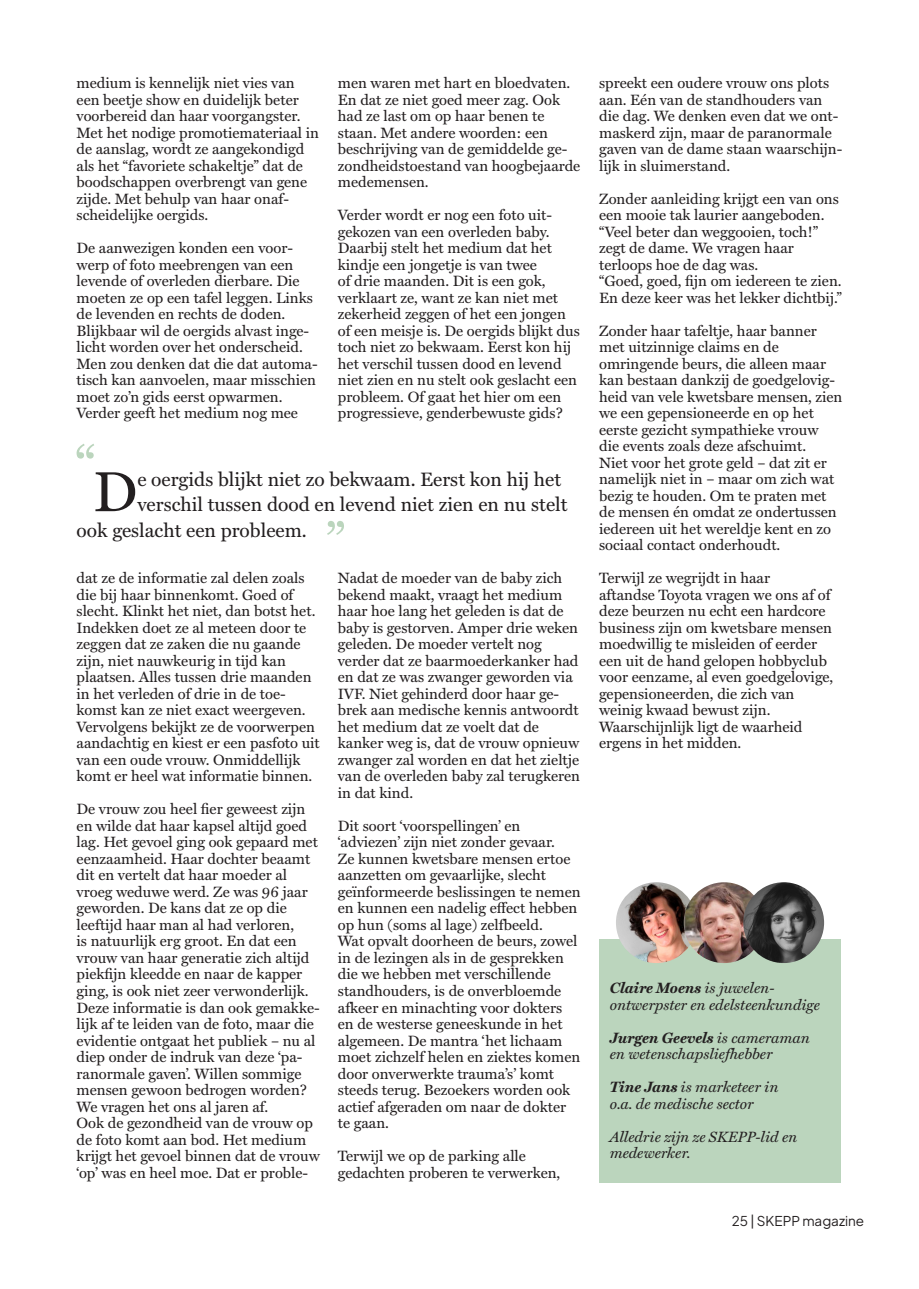
<style>
.page{position:relative;width:919px;height:1289px;background:#fff}
.page>*{position:absolute;margin:0;border:0;box-sizing:border-box;transform-origin:0 0}
.t1{font:56.85px "Miller Text";color:#bbd5bd}
.t2{font:56.85px "Miller Text";color:#231f20}
.t3{font:54px "Miller Text";color:#bbd5bd}
.t4{font:19.5px "Miller Text";color:#231f20}
.t5{font:15px/16.5px "Miller Text";color:#231f20}
.t6{font:italic 15px/16.5px "Miller Text";color:#231f20}
.t7{font:italic 700 15px "Miller Text";color:#231f20}
.t8{font:13.5px "Plus Jakarta Sans";color:#231f20}
.s1{font-weight:400}
.s2{font-weight:700}
</style>
<div class="page">
<div style="left:599px;top:939px;width:241px;height:243px;background:#bbd5bd"></div>
<img style="left:616px;top:882px;width:80px;height:81px;border-radius:40px">
<img style="left:683px;top:882px;width:81px;height:81px;border-radius:40px">
<img style="left:743px;top:882px;width:81px;height:81px;border-radius:40px">
<p class="t5" style="left:77px;top:74px;width:244px">medium is kennelijk niet vies van een beetje show en duidelijk beter voorbereid dan haar voorgangster.<br>Met het nodige promotiemateriaal in de aanslag, wordt ze aangekondigd als het “favoriete schakeltje” dat de boodschappen overbrengt van gene zijde. Met behulp van haar onaf&shy;scheidelijke oergids.</p>
<p class="t5" style="left:77px;top:239px;width:242px">De aanwezigen konden een voor&shy;werp of foto meebrengen van een levende of overleden dierbare. Die moeten ze op een tafel leggen. Links de levenden en rechts de doden.<br>Blijkbaar wil de oergids alvast inge&shy;licht worden over het onderscheid.<br>Men zou denken dat die dat automa&shy;tisch kan aanvoelen, maar misschien moet zo’n gids eerst opwarmen.</p>
<p class="t5" style="left:77px;top:404px;width:223px">Verder geeft het medium nog mee</p>
<p class="t1" style="left:75px;top:421px;width:22px">“</p>
<p class="t5" style="left:338px;top:74px;width:244px">men waren met hart en bloedvaten.<br>En dat ze niet goed meer zag. Ook had ze last om op haar benen te staan. Met andere woorden: een beschrijving van de gemiddelde ge&shy;zondheidstoestand van hoogbejaarde medemensen.</p>
<p class="t5" style="left:338px;top:206px;width:243px">Verder wordt er nog een foto uit&shy;gekozen van een overleden baby.<br>Daarbij stelt het medium dat het kindje een jongetje is van twee<br>of drie maanden. Dit is een gok, verklaart ze, want ze kan niet met zekerheid zeggen of het een jongen of een meisje is. De oergids blijkt dus toch niet zo bekwaam. Eerst kon hij het verschil tussen dood en levend niet zien en nu stelt ook geslacht een probleem. Of gaat het hier om een progressieve, genderbewuste gids?</p>
<p class="t2" style="left:93px;top:447px;width:46px">D</p>
<p class="t4" style="left:137px;top:463px;width:425px">e oergids blijkt niet zo bekwaam. Eerst kon hij het</p>
<p class="t4" style="left:137px;top:489px;width:431px">verschil tussen dood en levend niet zien en nu stelt</p>
<p class="t4" style="left:77px;top:514px;width:232px">ook geslacht een probleem.</p>
<p class="t3" style="left:325px;top:499px;width:21px">”</p>
<p class="t5" style="left:77px;top:569px;width:240px">dat ze de informatie zal delen zoals die bij haar binnenkomt. Goed of slecht. Klinkt het niet, dan botst het.<br>Indekken doet ze al meteen door te zeggen dat ze zaken die nu gaande zijn, niet nauwkeurig in tijd kan plaatsen. Alles tussen drie maanden in het verleden of drie in de toe&shy;komst kan ze niet exact weergeven.</p>
<p class="t5" style="left:77px;top:717px;width:245px">Vervolgens bekijkt ze de voorwerpen aandachtig en kiest er een pasfoto uit van een oude vrouw. Onmiddellijk komt er heel wat informatie binnen.</p>
<p class="t5" style="left:77px;top:800px;width:245px">De vrouw zou heel fier geweest zijn en wilde dat haar kapsel altijd goed lag. Het gevoel ging ook gepaard met eenzaamheid. Haar dochter beaamt dit en vertelt dat haar moeder al vroeg weduwe werd. Ze was 96 jaar geworden. De kans dat ze op die leeftijd haar man al had verloren,<br>is natuurlijk erg groot. En dat een vrouw van haar generatie zich altijd piekfijn kleedde en naar de kapper ging, is ook niet zeer verwonderlijk.<br>Deze informatie is dan ook gemakke&shy;lijk af te leiden van de foto, maar die evidentie ontgaat het publiek – nu al diep onder de indruk van deze ‘pa&shy;ranormale gaven’. Willen sommige mensen gewoon bedrogen worden?<br>We vragen het ons al jaren af.</p>
<p class="t5" style="left:77px;top:1113px;width:245px">Ook de gezondheid van de vrouw op de foto komt aan bod. Het medium krijgt het gevoel binnen dat de vrouw ‘op’ was en heel moe. Dat er proble-</p>
<p class="t5" style="left:338px;top:569px;width:243px">Nadat de moeder van de baby zich bekend maakt, vraagt het medium haar hoe lang het geleden is dat de baby is gestorven. Amper drie weken geleden. De moeder vertelt nog verder dat ze baarmoederkanker had en dat ze was zwanger geworden via<br>IVF. Niet gehinderd door haar ge&shy;brek aan medische kennis antwoordt het medium dat ze voelt dat de kanker weg is, dat de vrouw opnieuw zwanger zal worden en dat het zieltje van de overleden baby zal terugkeren in dat kind.</p>
<p class="t5" style="left:338px;top:816px;width:244px">Dit soort ‘voorspellingen’ en ‘adviezen’ zijn niet zonder gevaar.<br>Ze kunnen kwetsbare mensen ertoe aanzetten om gevaarlijke, slecht geïnformeerde beslissingen te nemen en kunnen een nadelig effect hebben op hun (soms al lage) zelfbeeld.</p>
<p class="t5" style="left:338px;top:932px;width:244px">Wat opvalt doorheen de beurs, zowel in de lezingen als in de gesprekken die we hebben met verschillende standhouders, is de onverbloemde afkeer en minachting voor dokters en de westerse geneeskunde in het algemeen. De mantra ‘het lichaam moet zichzelf helen en ziektes komen door onverwerkte trauma’s’ komt steeds terug. Bezoekers worden ook actief afgeraden om naar de dokter te gaan.</p>
<p class="t5" style="left:338px;top:1146px;width:224px">Terwijl we op de parking alle gedachten proberen te verwerken,</p>
<p class="t5" style="left:599px;top:74px;width:245px">spreekt een oudere vrouw ons plots aan. Eén van de standhouders van die dag. We denken even dat we ont&shy;maskerd zijn, maar de paranormale gaven van de dame staan waarschijn&shy;lijk in sluimerstand.</p>
<p class="t5" style="left:599px;top:189px;width:241px">Zonder aanleiding krijgt een van ons een mooie tak laurier aangeboden. “Veel beter dan weggooien, toch!” zegt de dame. We vragen haar</p>
<p class="t5" style="left:599px;top:255px;width:161px">terloops hoe de dag was.</p>
<p class="t5" style="left:599px;top:272px;width:244px">“Goed, goed, fijn om iedereen te zien.<br>En deze keer was het lekker dichtbij.”</p>
<p class="t5" style="left:599px;top:321px;width:219px">Zonder haar tafeltje, haar banner met uitzinnige claims en de</p>
<p class="t5" style="left:599px;top:354px;width:245px">omringende beurs, die alleen maar kan bestaan dankzij de goedgelovig&shy;heid van vele kwetsbare mensen, zien we een gepensioneerde en op het eerste gezicht sympathieke vrouw<br>die events zoals deze afschuimt.<br>Niet voor het grote geld – dat zit er namelijk niet in – maar om zich wat bezig te houden. Om te praten met de mensen én omdat ze ondertussen iedereen uit het wereldje kent en zo sociaal contact onderhoudt.</p>
<p class="t5" style="left:599px;top:569px;width:172px">Terwijl ze wegrijdt in haar</p>
<p class="t5" style="left:599px;top:585px;width:236px">aftandse Toyota vragen we ons af of deze beurzen nu echt een hardcore business zijn om kwetsbare mensen moedwillig te misleiden of eerder een uit de hand gelopen hobbyclub voor eenzame, al even goedgelovige, gepensioneerden, die zich van</p>
<p class="t5" style="left:599px;top:701px;width:173px">weinig kwaad bewust zijn.</p>
<p class="t5" style="left:599px;top:717px;width:205px">Waarschijnlijk ligt de waarheid</p>
<p class="t5" style="left:599px;top:734px;width:144px">ergens in het midden.</p>
<p class="t7" style="left:609px;top:976px;width:166px">Claire Moens <span class="s1">is juwelen-</span></p>
<p class="t6" style="left:609px;top:995px;width:211px">ontwerpster en edelsteenkundige</p>
<p class="t7" style="left:609px;top:1025px;width:202px">Jurgen Geevels <span class="s1">is cameraman</span></p>
<p class="t6" style="left:609px;top:1044px;width:164px">en wetenschapsliefhebber</p>
<p class="t6" style="left:609px;top:1077px;width:170px"><span class="s2">Tine Jans</span> is marketeer in</p>
<p class="t6" style="left:609px;top:1094px;width:145px">o.a. de medische sector</p>
<p class="t6" style="left:609px;top:1127px;width:189px">Alledrie zijn ze SKEPP-lid en medewerker.</p>
<p class="t8" style="left:731px;top:1210px;width:134px">25 | SKEPP magazine</p>
</div>
